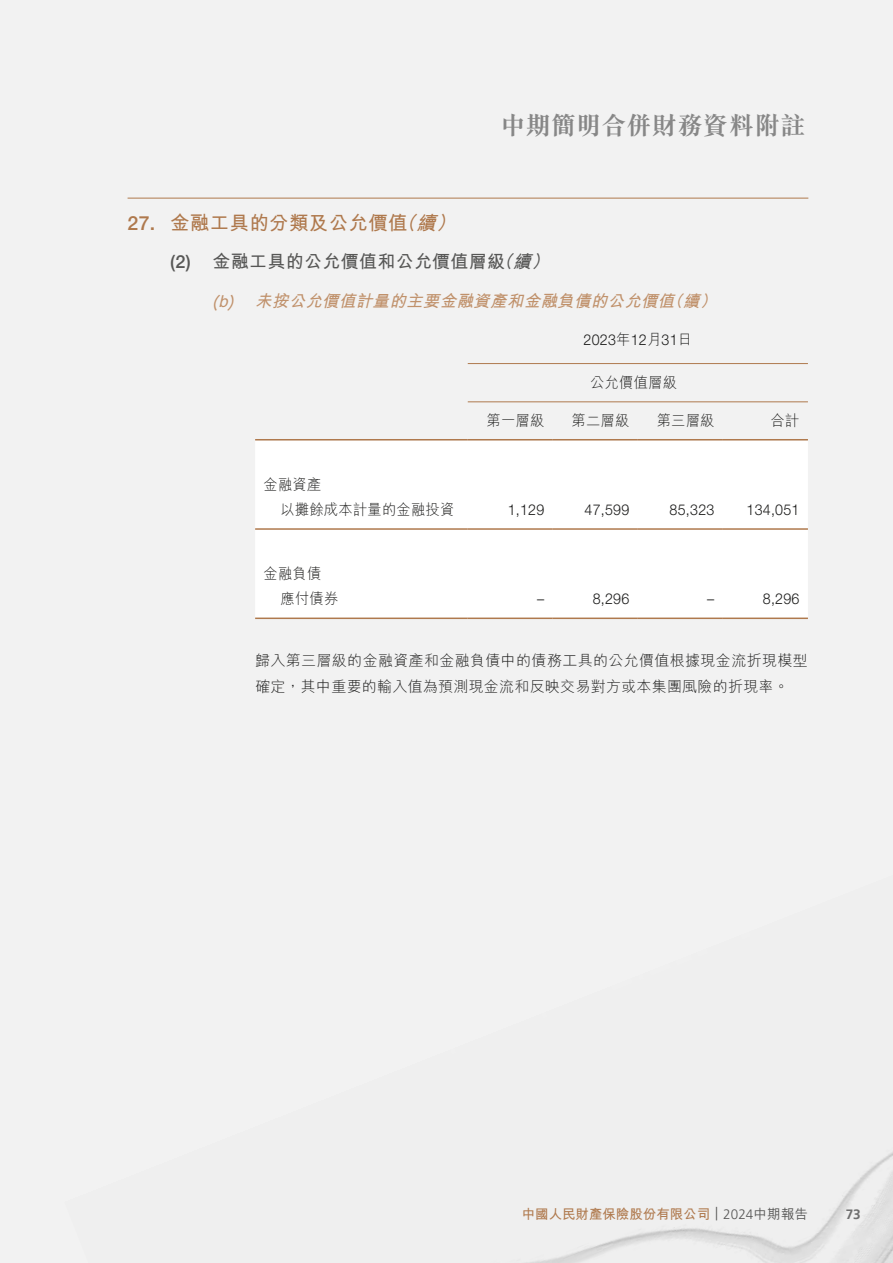
<style>
.page{position:relative;width:893px;height:1263px;background:#f2f2f2}
.page>*{position:absolute;margin:0;border:0;box-sizing:border-box;transform-origin:0 0}
.t1{font:700 25.5px "M Sung HK";color:#878787}
.t2{font:700 19.5px "M Hei HK";letter-spacing:.015em;color:#af794d}
.t3{font:700 18px "M Hei HK";letter-spacing:.015em;color:#575756}
.t4{font:italic 700 16.5px "M Hei HK";color:#c0916b}
.t5{font:300 15px/25.5px "M Hei HK";letter-spacing:.015em;color:#1c1c1b}
.t6{font:300 15px "Helvetica Neue LT Pro";letter-spacing:.015em;color:#1c1c1b;scale:.95 1}
.t7{font:300 15px/25.5px "M Hei HK";letter-spacing:.015em;color:#1c1c1b;scale:.95 1}
.t8{font:700 13.5px "M Hei HK";letter-spacing:-.005em;color:#af794d}
.t9{font:700 13.5px "Frutiger LT Pro";color:#6f6f6f}
.s1{font-family:"Helvetica Neue LT Pro";font-weight:500}
.s2{font-style:italic}
.s3{font-family:"M Hei HK"}
.s4{font-family:"Frutiger LT Pro";font-weight:300;color:#575756}
.s5{font-weight:500;color:#575756}
</style>
<div class="page">
<hr style="left:128px;top:198px;width:680px;height:1px;background:#af794d">
<div style="left:255px;top:440px;width:553px;height:177px;background:#fff"></div>
<hr style="left:468px;top:363px;width:340px;height:1px;background:#af794d">
<hr style="left:468px;top:401px;width:340px;height:1px;background:#af794d">
<hr style="left:255px;top:439px;width:213px;height:1px;background:#af794d">
<hr style="left:468px;top:439px;width:85px;height:1px;background:#af794d">
<hr style="left:553px;top:439px;width:85px;height:1px;background:#af794d">
<hr style="left:638px;top:439px;width:85px;height:1px;background:#af794d">
<hr style="left:723px;top:439px;width:85px;height:1px;background:#af794d">
<hr style="left:255px;top:528px;width:213px;height:2px;background:#af794d">
<hr style="left:468px;top:528px;width:85px;height:2px;background:#af794d">
<hr style="left:553px;top:528px;width:85px;height:2px;background:#af794d">
<hr style="left:638px;top:528px;width:85px;height:2px;background:#af794d">
<hr style="left:723px;top:528px;width:85px;height:2px;background:#af794d">
<hr style="left:255px;top:617px;width:213px;height:2px;background:#af794d">
<hr style="left:468px;top:617px;width:85px;height:2px;background:#af794d">
<hr style="left:553px;top:617px;width:85px;height:2px;background:#af794d">
<hr style="left:638px;top:617px;width:85px;height:2px;background:#af794d">
<hr style="left:723px;top:617px;width:85px;height:2px;background:#af794d">
<h1 class="t1" style="left:500px;top:108px;width:307px">中期簡明合併財務資料附註</h1>
<h2 class="t2" style="left:128px;top:209px;width:336px"><span class="s1">27.</span> 金融工具的分類及公允價值<span class="s2">（續）</span></h2>
<p class="t3" style="left:170px;top:249px;width:386px"><span class="s1">(2)</span> 金融工具的公允價值和公允價值層級<span class="s2">（續）</span></p>
<p class="t4" style="left:213px;top:288px;width:510px">(b) 未按公允價值計量的主要金融資產和金融負債的公允價值（續）</p>
<p class="t6" style="left:584px;top:330px;width:116px">2023<span class="s3">年</span>12<span class="s3">月</span>31<span class="s3">日</span></p>
<p class="t7" style="left:590px;top:369px;width:93px">公允價值層級</p>
<p class="t7" style="left:487px;top:407px;width:62px">第一層級</p>
<p class="t7" style="left:572px;top:407px;width:62px">第二層級</p>
<p class="t7" style="left:657px;top:407px;width:62px">第三層級</p>
<p class="t7" style="left:771px;top:407px;width:32px">合計</p>
<p class="t7" style="left:281px;top:471px;width:184px;text-indent:-17px">金融資產<br>以攤餘成本計量的金融投資</p>
<p class="t7" style="left:281px;top:560px;width:62px;text-indent:-17px">金融負債應付債券</p>
<p class="t6" style="left:508px;top:501px;width:40px">1,129</p>
<p class="t6" style="left:585px;top:501px;width:49px">47,599</p>
<p class="t6" style="left:670px;top:501px;width:49px">85,323</p>
<p class="t6" style="left:746px;top:501px;width:57px">134,051</p>
<p class="t6" style="left:537px;top:590px;width:9px">–</p>
<p class="t6" style="left:593px;top:590px;width:40px">8,296</p>
<p class="t6" style="left:707px;top:590px;width:9px">–</p>
<p class="t6" style="left:763px;top:590px;width:40px">8,296</p>
<p class="t5" style="left:255px;top:647px;width:554px">歸入第三層級的金融資產和金融負債中的債務工具的公允價值根據現金流折現模型確定，其中重要的輸入值為預測現金流和反映交易對方或本集團風險的折現率。</p>
<p class="t8" style="left:522px;top:1204px;width:288px">中國人民財產保險股份有限公司 <span class="s4">| 2024</span><span class="s5">中期報告</span></p>
<p class="t9" style="left:846px;top:1206px;width:17px">73</p>
</div>
